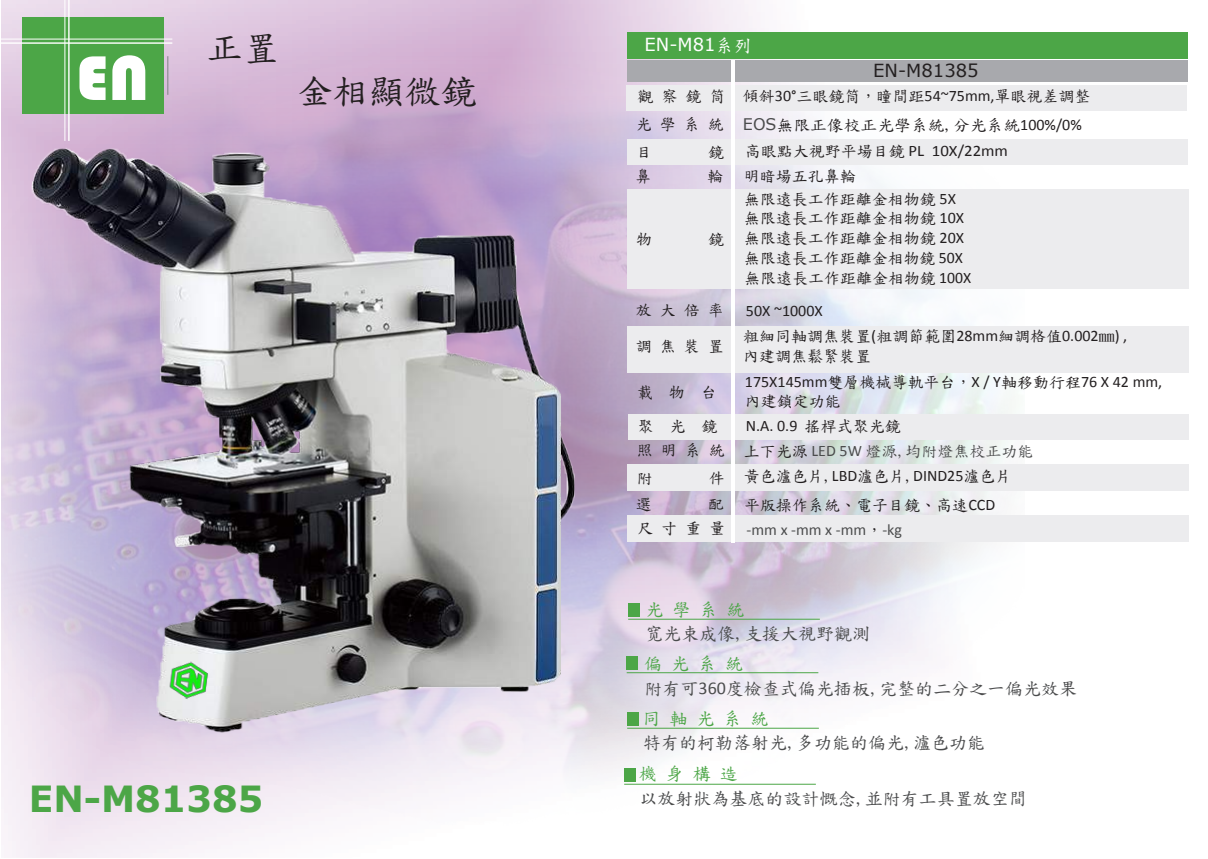
<style>
.page{position:relative;width:1208px;height:859px;background:#fff}
.page>*{position:absolute;margin:0;border:0;box-sizing:border-box;transform-origin:0 0}
.t1{font:65.4px "Bauhaus 93";color:#fff;scale:1.04 1}
.t2{font:700 36px "Verdana";color:#4ca647}
.t3{font:36px "DF Hei W7 WINP BF";color:#231f20}
.t4{font:18px "DF Hei W5 WINP BF";color:#4b4c4d}
.t5{font:18px "DF Hei W7 WINP BF";color:#4ca647}
.t6{font:18px "Verdana";color:#231f20}
.t7{font:18px "Verdana";color:#fff}
.t8{font:16px/27.8px "DF Hei W5 WINP BF";color:#231f20}
.t9{font:16px "Calibri";color:#231f20}
.t10{font:16px "DF Hei W5 WINP BF";color:#231f20;scale:1.05 1}
.t11{font:16px "DF Hei W5 WINP BF";color:#4b4c4d}
.t12{font:16px "Calibri";color:#4b4c4d}
.s1{font-family:"DF Hei W7 WINP BF"}
.s2{font-family:"Calibri"}
.s3{font-family:"Verdana";color:#4b4c4d}
.s4{font-family:"DF Hei W5 WINP BF"}
.s5{color:#231f20}
.s6{font-family:"DF Hei W5 WINP BF";color:#231f20}
</style>
<div class="page">
<img style="left:1px;top:0;width:1188px;height:857px">
<img style="left:1px;top:58px;width:1023px;height:768px">
<hr style="left:168px;top:56px;width:1px;height:39px;background:#808285">
<div style="left:628px;top:515px;width:560px;height:27px;background:#ececee"></div>
<div style="left:627px;top:326px;width:561px;height:46px;background:#ececee"></div>
<div style="left:627px;top:85px;width:560px;height:26px;background:#ececee"></div>
<div style="left:627px;top:140px;width:560px;height:25px;background:#ececee"></div>
<div style="left:627px;top:189px;width:561px;height:100px;background:#ececee"></div>
<div style="left:627px;top:465px;width:561px;height:26px;background:#ececee"></div>
<div style="left:628px;top:414px;width:560px;height:26px;background:#ececee"></div>
<div style="left:627px;top:33px;width:561px;height:26px;background:#4ca647"></div>
<div style="left:627px;top:61px;width:561px;height:21px;background:#a8a9ad"></div>
<hr style="left:731px;top:60px;width:4px;height:483px;background:#fff">
<div style="left:22px;top:17px;width:141px;height:97px;background:#4ca647"></div>
<hr style="left:0;top:42px;width:172px;height:2px;background:#fff">
<hr style="left:0;top:39px;width:172px;height:1px;background:#fff">
<hr style="left:68px;top:0;width:2px;height:141px;background:#fff">
<hr style="left:65px;top:0;width:1px;height:141px;background:#fff">
<div style="left:628px;top:603px;width:11px;height:13px;background:#4ca647"></div>
<hr style="left:628px;top:619px;width:192px;height:1px;background:#4ca647">
<div style="left:626px;top:657px;width:12px;height:13px;background:#4ca647"></div>
<hr style="left:626px;top:672px;width:192px;height:1px;background:#4ca647">
<div style="left:627px;top:712px;width:11px;height:13px;background:#4ca647"></div>
<hr style="left:627px;top:728px;width:192px;height:1px;background:#4ca647">
<div style="left:624px;top:768px;width:11px;height:13px;background:#4ca647"></div>
<hr style="left:624px;top:784px;width:192px;height:1px;background:#4ca647">
<img style="left:22px;top:125px;width:567px;height:624px">
<img style="left:165px;top:659px;width:48px;height:43px">
<h1 class="t1" style="left:76px;top:41px;width:72px">EN</h1>
<h2 class="t3" style="left:207px;top:30px;width:73px">正置</h2>
<h2 class="t3" style="left:297px;top:73px;width:181px">金相顯微鏡</h2>
<h2 class="t2" style="left:29px;top:773px;width:236px">EN-M81385</h2>
<p class="t7" style="left:644px;top:32px;width:109px">EN-M81<span class="s1">系列</span></p>
<p class="t6" style="left:873px;top:58px;width:107px">EN-M81385</p>
<p class="t8" style="left:636px;top:82px;width:91px;text-align:justify">觀察 鏡 筒光 學 系 統目</p>
<p class="t8" style="left:708px;top:138px;width:17px">鏡</p>
<p class="t8" style="left:743px;top:83px;width:349px">傾斜<span class="s2">30°</span>三眼鏡筒，瞳間距<span class="s2">54~75mm,</span>單眼視差調整</p>
<p class="t10" style="left:743px;top:117px;width:324px"><span class="s3">EOS</span>無限正像校正光學系統,分光系統<span class="s2">100%/0%</span></p>
<p class="t8" style="left:745px;top:137px;width:265px">高眼點大視野平場目鏡 <span class="s2">PL 10X/22mm</span></p>
<p class="t8" style="left:635px;top:162px;width:17px">鼻</p>
<p class="t8" style="left:707px;top:162px;width:26px">輪</p>
<p class="t8" style="left:744px;top:163px;width:122px">明暗場五孔鼻輪</p>
<p class="t8" style="left:636px;top:225px;width:17px">物</p>
<p class="t8" style="left:708px;top:225px;width:17px">鏡</p>
<p class="t8" style="left:744px;top:189px;width:222px;line-height:19.5px">無限遠長工作距離金相物鏡 <span class="s2">5X</span>無限遠長工作距離金相物鏡 <span class="s2">10X</span>無限遠長工作距離金相物鏡 <span class="s2">20X</span></p>
<p class="t8" style="left:744px;top:248px;width:229px;line-height:20.4px">無限遠長工作距離金相物鏡 <span class="s2">50X</span>無限遠長工作距離金相物鏡 <span class="s2">100X</span></p>
<p class="t8" style="left:636px;top:296px;width:89px">放 大 倍 率</p>
<p class="t8" style="left:636px;top:332px;width:89px">調 焦 裝 置</p>
<p class="t8" style="left:743px;top:327px;width:385px;line-height:19.2px">粗細同軸調焦裝置<span class="s2">(</span>粗調節範圍<span class="s2">28mm</span>細調格值<span class="s2">0.002</span>mm<span class="s2">) ,</span>內建調焦鬆緊裝置</p>
<p class="t9" style="left:746px;top:301px;width:78px">50X ~1000X</p>
<p class="t8" style="left:637px;top:374px;width:82px;line-height:34.7px">載 物 台聚 光 鏡</p>
<p class="t8" style="left:637px;top:437px;width:89px">照 明 系 統</p>
<p class="t8" style="left:637px;top:464px;width:17px">附</p>
<p class="t8" style="left:709px;top:464px;width:17px">件</p>
<p class="t8" style="left:636px;top:491px;width:17px">選</p>
<p class="t8" style="left:708px;top:491px;width:27px">配</p>
<p class="t9" style="left:745px;top:371px;width:419px">175X145mm<span class="s4">雙層機械導軌平台，</span>X / Y<span class="s4">軸移動行程</span>76 X 42 mm,</p>
<p class="t8" style="left:745px;top:387px;width:97px">內建鎖定功能</p>
<p class="t9" style="left:746px;top:415px;width:156px">N.A. 0.9 <span class="s4">搖桿式聚光鏡</span></p>
<p class="t11" style="left:744px;top:443px;width:291px"><span class="s5">上下光源</span> <span class="s2">LED 5W</span> 燈源,均附燈焦校正功能</p>
<p class="t8" style="left:744px;top:463px;width:269px">黃色瀘色片,<span class="s2">LBD</span>瀘色片,<span class="s2">DIND25</span>瀘色片</p>
<p class="t8" style="left:744px;top:491px;width:252px">平版操作系統、電子目鏡、高速<span class="s2">CCD</span></p>
<p class="t8" style="left:637px;top:514px;width:89px">尺 寸 重 量</p>
<p class="t12" style="left:746px;top:520px;width:157px">-mm x -mm x -mm<span class="s6">，</span>-kg</p>
<p class="t5" style="left:645px;top:601px;width:100px">光 學 系 統</p>
<p class="t4" style="left:645px;top:625px;width:226px">宽光束成像,支援大視野觀測</p>
<p class="t5" style="left:644px;top:655px;width:100px">偏 光 系 統</p>
<p class="t5" style="left:642px;top:710px;width:127px">同 軸 光 系 統</p>
<p class="t5" style="left:639px;top:765px;width:101px">機 身 構 造</p>
<p class="t4" style="left:644px;top:680px;width:434px">附有可<span class="s2">360</span>度檢查式偏光插板,完整的二分之一偏光效果</p>
<p class="t4" style="left:643px;top:734px;width:343px">特有的柯勒落射光,多功能的偏光,瀘色功能</p>
<p class="t4" style="left:639px;top:789px;width:388px">以放射狀為基底的設計慨念,並附有工具置放空間</p>
</div>
